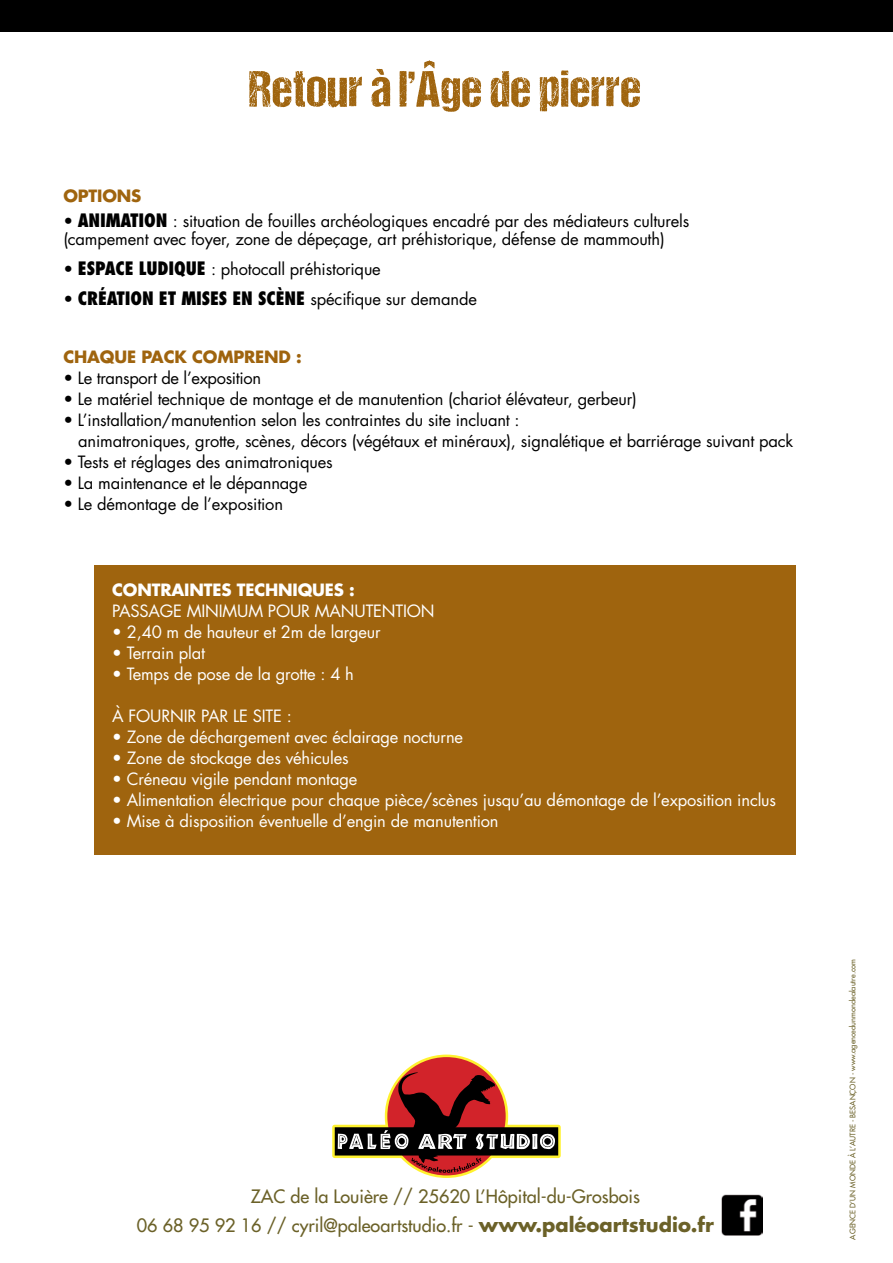
<style>
.page{position:relative;width:893px;height:1263px;background:#fff}
.page>*{position:absolute;margin:0;border:0;box-sizing:border-box;transform-origin:0 0}
.t1{font:18px "Futura";color:#6b6128}
.t2{font:800 condensed 18px "Futura";letter-spacing:-.01em;color:#000}
.t3{font:16.5px "Futura";letter-spacing:-.01em;color:#000}
.t4{font:16.5px "Futura";letter-spacing:-.01em;color:#fff}
.t5{font:700 16.5px "Futura";letter-spacing:-.01em;color:#9f640e}
.t6{font:700 16.5px "Futura";letter-spacing:-.01em;color:#fff}
.t7{font:7.5px "Futura";color:#6b6128}
.s1{font-weight:800;font-stretch:condensed;font-size:18px}
.s2{font-weight:400;font-stretch:normal;font-size:16.5px}
.s3{font-weight:700;font-size:19.5px}
</style>
<div class="page">
<div style="left:95px;top:565px;width:701px;height:289px;background:#9f640e"></div>
<svg style="left:332px;top:1054px;width:229px;height:124px"></svg>
<img style="left:722px;top:1195px;width:41px;height:41px">
<svg style="left:249px;top:61px;width:391px;height:51px"></svg>
<div style="left:0;top:0;width:893px;height:32px;background:#000"></div>
<p class="t5" style="left:63px;top:184px;width:80px">OPTIONS</p>
<p class="t3" style="left:63px;top:210px;width:628px">• <span class="s1">ANIMATION</span> : situation de fouilles archéologiques encadré par des médiateurs culturels</p>
<p class="t3" style="left:63px;top:228px;width:603px">(campement avec foyer, zone de dépeçage, art préhistorique, défense de mammouth)</p>
<p class="t3" style="left:63px;top:258px;width:319px">• <span class="s1">ESPACE LUDIQUE</span> : photocall préhistorique</p>
<p class="t2" style="left:63px;top:287px;width:415px"><span class="s2">•</span> CRÉATION ET MISES EN SCÈNE <span class="s2">spécifique sur demande</span></p>
<p class="t5" style="left:63px;top:345px;width:240px">CHAQUE PACK COMPREND :</p>
<p class="t3" style="left:63px;top:366px;width:199px">• Le transport de l’exposition</p>
<p class="t3" style="left:63px;top:387px;width:575px">• Le matériel technique de montage et de manutention (chariot élévateur, gerbeur)</p>
<p class="t3" style="left:63px;top:408px;width:458px">• L’installation/manutention selon les contraintes du site incluant :</p>
<p class="t3" style="left:78px;top:429px;width:717px">animatroniques, grotte, scènes, décors (végétaux et minéraux), signalétique et barriérage suivant pack</p>
<p class="t3" style="left:63px;top:450px;width:271px">• Tests et réglages des animatroniques</p>
<p class="t3" style="left:63px;top:471px;width:245px">• La maintenance et le dépannage</p>
<p class="t3" style="left:63px;top:492px;width:221px">• Le démontage de l’exposition</p>
<p class="t6" style="left:112px;top:578px;width:244px">CONTRAINTES TECHNIQUES :</p>
<p class="t4" style="left:112px;top:599px;width:324px">PASSAGE MINIMUM POUR MANUTENTION</p>
<p class="t4" style="left:112px;top:620px;width:270px">• 2,40 m de hauteur et 2m de largeur</p>
<p class="t4" style="left:112px;top:641px;width:94px">• Terrain plat</p>
<p class="t4" style="left:112px;top:662px;width:243px">• Temps de pose de la grotte : 4 h</p>
<p class="t4" style="left:112px;top:704px;width:181px">À FOURNIR PAR LE SITE :</p>
<p class="t4" style="left:112px;top:725px;width:352px">• Zone de déchargement avec éclairage nocturne</p>
<p class="t4" style="left:112px;top:746px;width:238px">• Zone de stockage des véhicules</p>
<p class="t4" style="left:112px;top:767px;width:247px">• Créneau vigile pendant montage</p>
<p class="t4" style="left:112px;top:788px;width:665px">• Alimentation électrique pour chaque pièce/scènes jusqu’au démontage de l’exposition inclus</p>
<p class="t4" style="left:112px;top:809px;width:388px">• Mise à disposition éventuelle d’engin de manutention</p>
<p class="t1" style="left:251px;top:1184px;width:391px">ZAC de la Louière // 25620 L’Hôpital-du-Grosbois</p>
<p class="t1" style="left:137px;top:1213px;width:579px">06 68 95 92 16 // cyril@paleoartstudio.fr - <span class="s3">www.paléoartstudio.fr</span></p>
<p class="t7" style="left:848px;top:1239px;width:282px;rotate:-90deg">AGENCE D’UN MONDE À L’AUTRE - BESANÇON - www.agencedunmondealautre.com</p>
</div>
